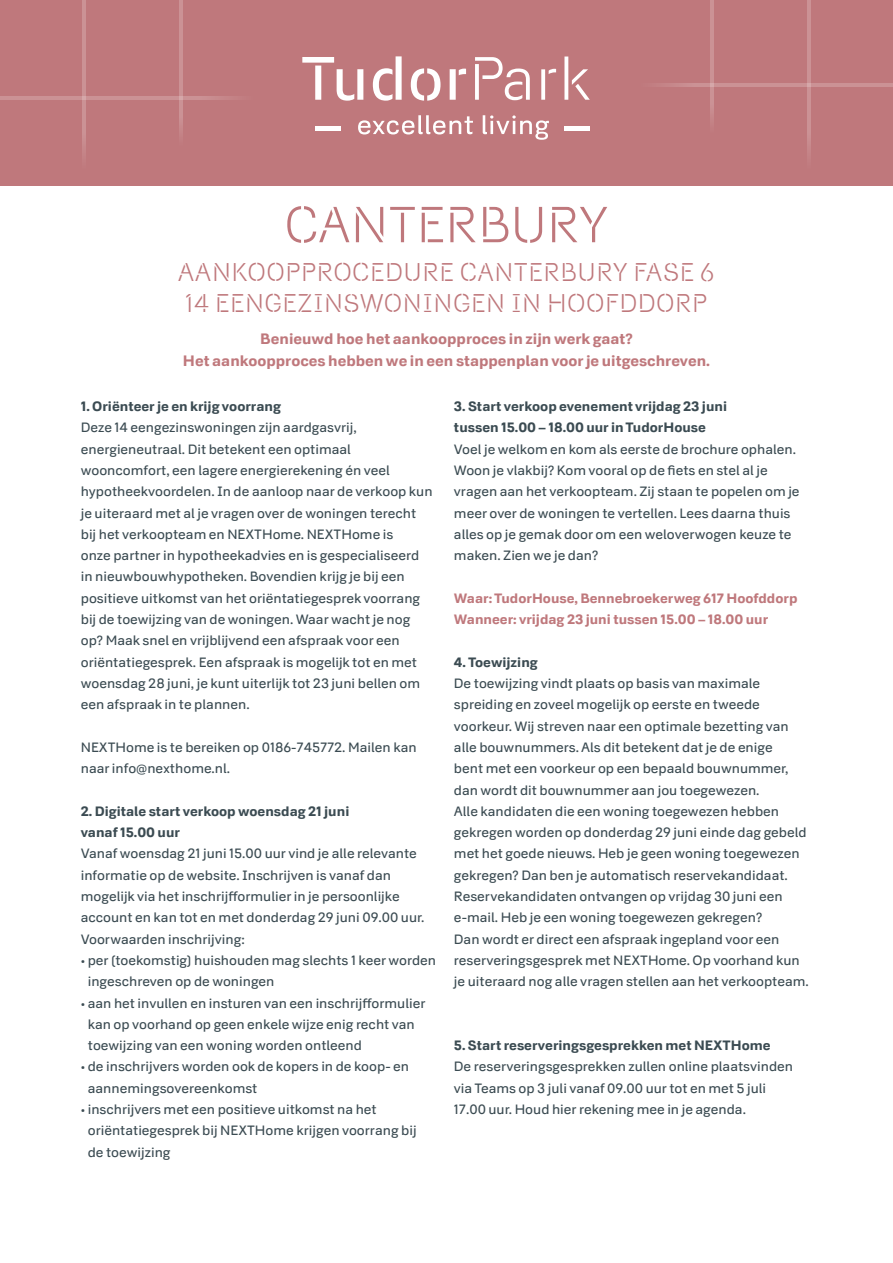
<style>
.page{position:relative;width:893px;height:1263px;background:#fff}
.page>*{position:absolute;margin:0;border:0;box-sizing:border-box;transform-origin:0 0}
.t1{font:300 50.55px "Doctrine Stencil";color:#bf787c}
.t2{font:300 25.5px "Doctrine Stencil";letter-spacing:.02em;color:#bf787c}
.t3{font:700 15px "Doctrine";color:#bf787c}
.t4{font:13.5px/21.3px "Doctrine";color:#3b4b52}
.t5{font:700 13.5px/21.3px "Doctrine";color:#3b4b52}
.t6{font:700 13.5px "Doctrine";color:#bf787c}
</style>
<div class="page">
<div style="left:0;top:0;width:893px;height:185px;background:#bf787c"></div>
<svg style="left:302px;top:57px;width:61px;height:44px"></svg>
<svg style="left:373px;top:56px;width:29px;height:45px"></svg>
<svg style="left:411px;top:68px;width:30px;height:33px"></svg>
<svg style="left:450px;top:69px;width:16px;height:31px"></svg>
<svg style="left:475px;top:57px;width:55px;height:43px"></svg>
<svg style="left:541px;top:69px;width:15px;height:31px"></svg>
<svg style="left:564px;top:57px;width:26px;height:43px"></svg>
<svg style="left:358px;top:115px;width:115px;height:19px"></svg>
<svg style="left:483px;top:115px;width:66px;height:25px"></svg>
<hr style="left:564px;top:126px;width:26px;height:4px;background:#fff">
<hr style="left:315px;top:126px;width:25px;height:4px;background:#fff">
<svg style="left:179px;top:0;width:4px;height:134px"></svg>
<svg style="left:710px;top:0;width:4px;height:122px"></svg>
<svg style="left:82px;top:0;width:4px;height:155px"></svg>
<svg style="left:807px;top:0;width:4px;height:155px"></svg>
<svg style="left:0;top:96px;width:232px;height:4px"></svg>
<hr style="left:629px;top:84px;width:264px;height:3px;background:#fff">
<p class="t1" style="left:284px;top:196px;width:326px">CANTERBURY</p>
<p class="t2" style="left:178px;top:258px;width:538px">AANKOOPPROCEDURE CANTERBURY FASE 6</p>
<p class="t2" style="left:185px;top:288px;width:524px">14 EENGEZINSWONINGEN IN HOOFDDORP</p>
<p class="t3" style="left:260px;top:330px;width:374px">Benieuwd hoe het aankoopproces in zijn werk gaat?</p>
<p class="t3" style="left:183px;top:352px;width:529px">Het aankoopproces hebben we in een stappenplan voor je uitgeschreven.</p>
<p class="t5" style="left:81px;top:396px;width:202px">1. Oriënteer je en krijg voorrang</p>
<p class="t4" style="left:81px;top:417px;width:353px">Deze 14 eengezinswoningen zijn aardgasvrij, energieneutraal. Dit betekent een optimaal wooncomfort, een lagere energierekening én veel hypotheekvoordelen. In de aanloop naar de verkoop kun je uiteraard met al je vragen over de woningen terecht bij het verkoopteam en NEXTHome. NEXTHome is<br>onze partner in hypotheekadvies en is gespecialiseerd in nieuwbouwhypotheken. Bovendien krijg je bij een positieve uitkomst van het oriëntatiegesprek voorrang bij de toewijzing van de woningen. Waar wacht je nog op? Maak snel en vrijblijvend een afspraak voor een oriëntatiegesprek. Een afspraak is mogelijk tot en met woensdag 28 juni, je kunt uiterlijk tot 23 juni bellen om een afspraak in te plannen.</p>
<p class="t4" style="left:81px;top:737px;width:337px">NEXTHome is te bereiken op 0186-745772. Mailen kan naar info@nexthome.nl.</p>
<p class="t5" style="left:81px;top:801px;width:270px">2. Digitale start verkoop woensdag 21 juni</p>
<p class="t5" style="left:81px;top:822px;width:101px">vanaf 15.00 uur</p>
<p class="t4" style="left:81px;top:843px;width:345px">Vanaf woensdag 21 juni 15.00 uur vind je alle relevante informatie op de website. Inschrijven is vanaf dan mogelijk via het inschrijfformulier in je persoonlijke account en kan tot en met donderdag 29 juni 09.00 uur.</p>
<p class="t4" style="left:81px;top:928px;width:165px">Voorwaarden inschrijving:</p>
<p class="t4" style="left:88px;top:950px;width:350px;text-indent:-7px">• per (toekomstig) huishouden mag slechts 1 keer worden ingeschreven op de woningen</p>
<p class="t4" style="left:88px;top:992px;width:339px;text-indent:-7px">• aan het invullen en insturen van een inschrijfformulier kan op voorhand op geen enkele wijze enig recht van toewijzing van een woning worden ontleend</p>
<p class="t4" style="left:88px;top:1056px;width:323px;text-indent:-7px">• de inschrijvers worden ook de kopers in de koop- en aannemingsovereenkomst</p>
<p class="t4" style="left:88px;top:1099px;width:330px;text-indent:-7px">• inschrijvers met een positieve uitkomst na het oriëntatiegesprek bij NEXTHome krijgen voorrang bij de toewijzing</p>
<p class="t5" style="left:454px;top:396px;width:275px">3. Start verkoop evenement vrijdag 23 juni tussen 15.00 – 18.00 uur in TudorHouse</p>
<p class="t4" style="left:454px;top:439px;width:347px">Voel je welkom en kom als eerste de brochure ophalen.<br>Woon je vlakbij? Kom vooral op de fiets en stel al je vragen aan het verkoopteam. Zij staan te popelen om je meer over de woningen te vertellen. Lees daarna thuis alles op je gemak door om een weloverwogen keuze te maken. Zien we je dan?</p>
<p class="t6" style="left:454px;top:590px;width:345px">Waar: TudorHouse, Bennebroekerweg 617 Hoofddorp</p>
<p class="t6" style="left:454px;top:611px;width:316px">Wanneer: vrijdag 23 juni tussen 15.00 – 18.00 uur</p>
<p class="t5" style="left:454px;top:652px;width:85px">4. Toewijzing</p>
<p class="t4" style="left:454px;top:673px;width:356px">De toewijzing vindt plaats op basis van maximale spreiding en zoveel mogelijk op eerste en tweede voorkeur. Wij streven naar een optimale bezetting van alle bouwnummers. Als dit betekent dat je de enige<br>bent met een voorkeur op een bepaald bouwnummer, dan wordt dit bouwnummer aan jou toegewezen.<br>Alle kandidaten die een woning toegewezen hebben gekregen worden op donderdag 29 juni einde dag gebeld met het goede nieuws. Heb je geen woning toegewezen gekregen? Dan ben je automatisch reservekandidaat.<br>Reservekandidaten ontvangen op vrijdag 30 juni een e-mail. Heb je een woning toegewezen gekregen?<br>Dan wordt er direct een afspraak ingepland voor een reserveringsgesprek met NEXTHome. Op voorhand kun je uiteraard nog alle vragen stellen aan het verkoopteam.</p>
<p class="t5" style="left:454px;top:1035px;width:318px">5. Start reserveringsgesprekken met NEXTHome</p>
<p class="t4" style="left:454px;top:1056px;width:341px">De reserveringsgesprekken zullen online plaatsvinden via Teams op 3 juli vanaf 09.00 uur tot en met 5 juli<br>17.00 uur. Houd hier rekening mee in je agenda.</p>
</div>
